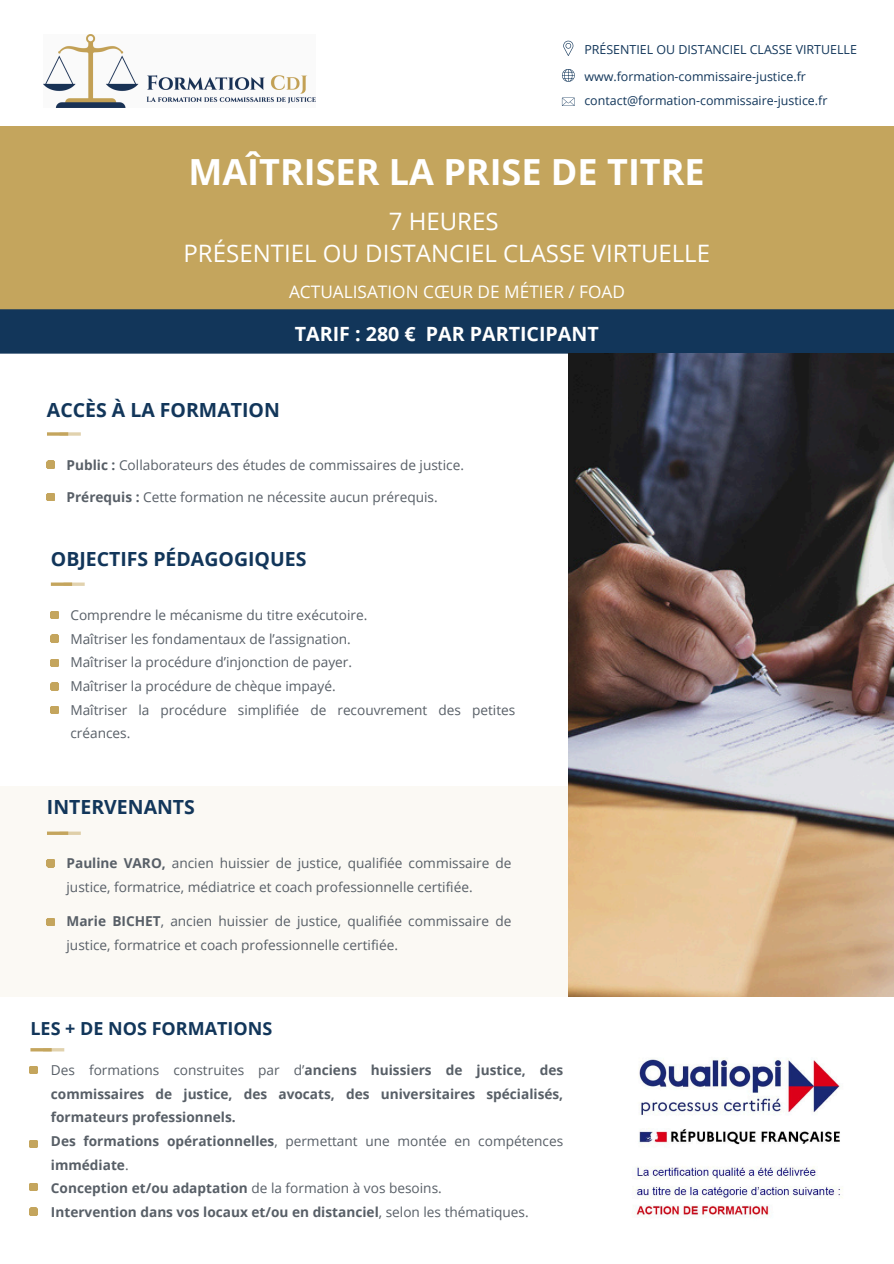
<style>
.page{position:relative;width:894px;height:1264px;background:#fff}
.page>*{position:absolute;margin:0;border:0;box-sizing:border-box;transform-origin:0 0}
.t1{font:700 36px "Open Sans";color:#fff}
.t2{font:24px "Open Sans";color:#fff}
.t3{font:700 19.65px "Open Sans";color:#fff}
.t4{font:700 19.5px "Open Sans";color:#12365a}
.t5{font:700 18px "Open Sans";color:#12365a}
.t6{font:17.25px "Open Sans";color:#fff}
.t7{font:13.65px/23.7px "Open Sans";color:#585f67}
.t8{font:700 13.65px/23.7px "Open Sans";color:#585f67;text-align:justify}
.t9{font:12.45px "Open Sans";color:#12365a}
.s1{font-weight:700}
.s2{font-weight:400}
</style>
<div class="page">
<div style="left:0;top:309px;width:893px;height:44px;background:#12365a"></div>
<div style="left:0;top:126px;width:893px;height:183px;background:#c4a55d"></div>
<div style="left:0;top:786px;width:893px;height:210px;background:#fbf9f4"></div>
<svg style="left:563px;top:41px;width:10px;height:15px"></svg>
<svg style="left:562px;top:69px;width:12px;height:12px"></svg>
<svg style="left:561px;top:98px;width:13px;height:7px"></svg>
<svg style="left:51px;top:611px;width:8px;height:8px"></svg>
<svg style="left:72px;top:582px;width:13px;height:4px"></svg>
<svg style="left:51px;top:582px;width:21px;height:4px"></svg>
<svg style="left:51px;top:635px;width:8px;height:7px"></svg>
<svg style="left:51px;top:659px;width:8px;height:7px"></svg>
<svg style="left:51px;top:682px;width:8px;height:8px"></svg>
<svg style="left:51px;top:706px;width:8px;height:7px"></svg>
<img style="left:43px;top:34px;width:272px;height:73px">
<svg style="left:30px;top:1066px;width:7px;height:7px"></svg>
<svg style="left:30px;top:1140px;width:7px;height:7px"></svg>
<svg style="left:30px;top:1183px;width:7px;height:7px"></svg>
<svg style="left:30px;top:1207px;width:7px;height:8px"></svg>
<hr style="left:43px;top:1048px;width:21px;height:3px;background:#c4a55d">
<hr style="left:30px;top:1048px;width:22px;height:3px;background:#c4a55d">
<img style="left:635px;top:1058px;width:208px;height:160px">
<img style="left:568px;top:353px;width:324px;height:643px">
<svg style="left:47px;top:461px;width:8px;height:7px"></svg>
<hr style="left:60px;top:432px;width:21px;height:3px;background:#c4a55d">
<hr style="left:47px;top:432px;width:21px;height:3px;background:#c4a55d">
<svg style="left:47px;top:493px;width:8px;height:8px"></svg>
<svg style="left:68px;top:831px;width:13px;height:4px"></svg>
<svg style="left:47px;top:831px;width:21px;height:4px"></svg>
<svg style="left:47px;top:859px;width:8px;height:8px"></svg>
<svg style="left:47px;top:918px;width:8px;height:7px"></svg>
<p class="t9" style="left:584px;top:41px;width:274px">PRÉSENTIEL OU DISTANCIEL CLASSE VIRTUELLE</p>
<p class="t9" style="left:584px;top:67px;width:223px">www.formation-commissaire-justice.fr</p>
<p class="t9" style="left:584px;top:92px;width:244px">contact@formation-commissaire-justice.fr</p>
<p class="t1" style="left:188px;top:147px;width:517px">MAÎTRISER LA PRISE DE TITRE</p>
<p class="t2" style="left:388px;top:204px;width:111px">7 HEURES</p>
<p class="t2" style="left:183px;top:237px;width:528px">PRÉSENTIEL OU DISTANCIEL CLASSE VIRTUELLE</p>
<h3 class="t6" style="left:289px;top:279px;width:337px">ACTUALISATION CŒUR DE MÉTIER / FOAD</h3>
<p class="t3" style="left:295px;top:320px;width:305px">TARIF : 280 € PAR PARTICIPANT</p>
<p class="t4" style="left:47px;top:396px;width:234px">ACCÈS À LA FORMATION</p>
<p class="t7" style="left:66px;top:452px;width:399px"><span class="s1">Public :</span> Collaborateurs des études de commissaires de justice.</p>
<h4 class="t7" style="left:66px;top:485px;width:372px"><span class="s1">Prérequis :</span> Cette formation ne nécessite aucun prérequis.</h4>
<p class="t4" style="left:51px;top:545px;width:257px">OBJECTIFS PÉDAGOGIQUES</p>
<p class="t7" style="left:70px;top:603px;width:298px">Comprendre le mécanisme du titre exécutoire.</p>
<h5 class="t7" style="left:70px;top:626px;width:282px">Maîtriser les fondamentaux de l’assignation.</h5>
<p class="t7" style="left:70px;top:650px;width:283px">Maîtriser la procédure d’injonction de payer.</p>
<p class="t7" style="left:70px;top:673px;width:267px">Maîtriser la procédure de chèque impayé.</p>
<p class="t7" style="left:70px;top:697px;width:446px">Maîtriser la procédure simplifiée de recouvrement des petites créances.</p>
<h3 class="t4" style="left:47px;top:793px;width:149px">INTERVENANTS</h3>
<p class="t7" style="left:66px;top:851px;width:446px"><span class="s1">Pauline VARO,</span> ancien huissier de justice, qualifiée commissaire de justice, formatrice, médiatrice et coach professionnelle certifiée.</p>
<h3 class="t7" style="left:66px;top:909px;width:446px"><span class="s1">Marie BICHET</span>, ancien huissier de justice, qualifiée commissaire de justice, formatrice et coach professionnelle certifiée.</h3>
<p class="t5" style="left:30px;top:1016px;width:243px">LES + DE NOS FORMATIONS</p>
<h1 class="t8" style="left:51px;top:1057px;width:513px"><span class="s2">Des formations construites par d’</span>anciens huissiers de justice, des commissaires de justice, des avocats, des universitaires spécialisés, formateurs professionnels.</h1>
<h2 class="t8" style="left:51px;top:1128px;width:513px">Des formations opérationnelles<span class="s2">, permettant une montée en compétences </span>immédiate<span class="s2">.</span></h2>
<p class="t8" style="left:51px;top:1175px;width:392px">Conception et/ou adaptation <span class="s2">de la formation à vos besoins.</span></p>
<p class="t8" style="left:51px;top:1199px;width:479px">Intervention dans vos locaux et/ou en distanciel<span class="s2">, selon les thématiques.</span></p>
</div>
